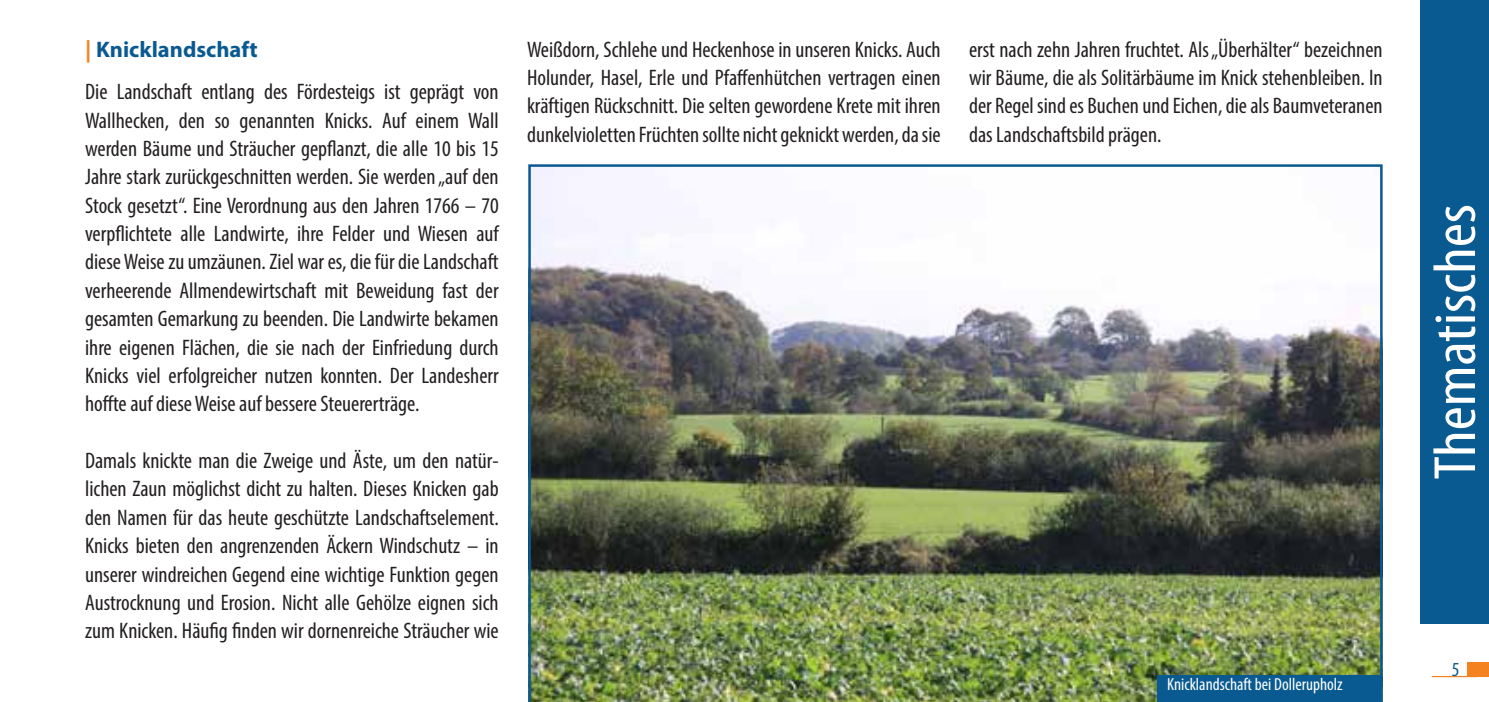
<style>
.page{position:relative;width:1489px;height:702px;background:#fff}
.page>*{position:absolute;margin:0;border:0;box-sizing:border-box;transform-origin:0 0}
.t1{font:condensed 60px "Myriad Pro";color:#fff;scale:1.1 1}
.t2{font:condensed 22.5px/28.2px "Myriad Pro";color:#231f20;text-align:justify}
.t3{font:condensed 20px "Myriad Pro";color:#0a5a92}
.t4{font:condensed 17.5px "Myriad Pro";color:#fff}
.s1{font-weight:700;font-stretch:normal;color:#f58220}
.s2{font-weight:700;font-stretch:normal;color:#0a5a92}
</style>
<div class="page">
<div style="left:1466px;top:662px;width:22px;height:15px;background:#f58220"></div>
<hr style="left:1431px;top:676px;width:45px;height:1px;background:#f58220">
<div style="left:1420px;top:0;width:68px;height:624px;background:#0a5a92"></div>
<img style="left:528px;top:164px;width:854px;height:538px">
<div style="left:1157px;top:675px;width:223px;height:27px;background:#0a5a92"></div>
<p class="t2" style="left:85px;top:28px;width:415px;line-height:42.5px"><span class="s1">|</span> <span class="s2">Knicklandschaft<br></span>Die Landschaft entlang des Fördesteigs ist geprägt von</p>
<p class="t2" style="left:85px;top:106px;width:415px">Wallhecken, den so genannten Knicks. Auf einem Wall werden Bäume und Sträucher gepflanzt, die alle 10 bis 15<br>Jahre stark zurückgeschnitten werden. Sie werden „auf den Stock gesetzt“. Eine Verordnung aus den Jahren 1766 – 70 verpflichtete alle Landwirte, ihre Felder und Wiesen auf diese Weise zu umzäunen. Ziel war es, die für die Landschaft verheerende Allmendewirtschaft mit Beweidung fast der gesamten Gemarkung zu beenden. Die Landwirte bekamen ihre eigenen Flächen, die sie nach der Einfriedung durch Knicks viel erfolgreicher nutzen konnten. Der Landesherr hoffte auf diese Weise auf bessere Steuererträge.</p>
<p class="t2" style="left:85px;top:446px;width:415px">Damals knickte man die Zweige und Äste, um den natür&shy;lichen Zaun möglichst dicht zu halten. Dieses Knicken gab den Namen für das heute geschützte Landschaftselement.<br>Knicks bieten den angrenzenden Äckern Windschutz – in unserer windreichen Gegend eine wichtige Funktion gegen Austrocknung und Erosion. Nicht alle Gehölze eignen sich zum Knicken. Häufig finden wir dornenreiche Sträucher wie</p>
<p class="t2" style="left:527px;top:35px;width:415px">Weißdorn, Schlehe und Heckenhose in unseren Knicks. Auch Holunder, Hasel, Erle und Pfaffenhütchen vertragen einen kräftigen Rückschnitt. Die selten gewordene Krete mit ihren dunkelvioletten Früchten sollte nicht geknickt werden, da sie</p>
<p class="t2" style="left:969px;top:35px;width:415px">erst nach zehn Jahren fruchtet. Als „Überhälter“ bezeichnen wir Bäume, die als Solitärbäume im Knick stehenbleiben. In der Regel sind es Buchen und Eichen, die als Baumveteranen das Landschaftsbild prägen.</p>
<p class="t4" style="left:1166px;top:673px;width:177px">Knicklandschaft bei Dollerupholz</p>
<h1 class="t1" style="left:1418px;top:479px;width:252px;rotate:-90deg">Thematisches</h1>
<p class="t3" style="left:1451px;top:657px;width:9px">5</p>
</div>
